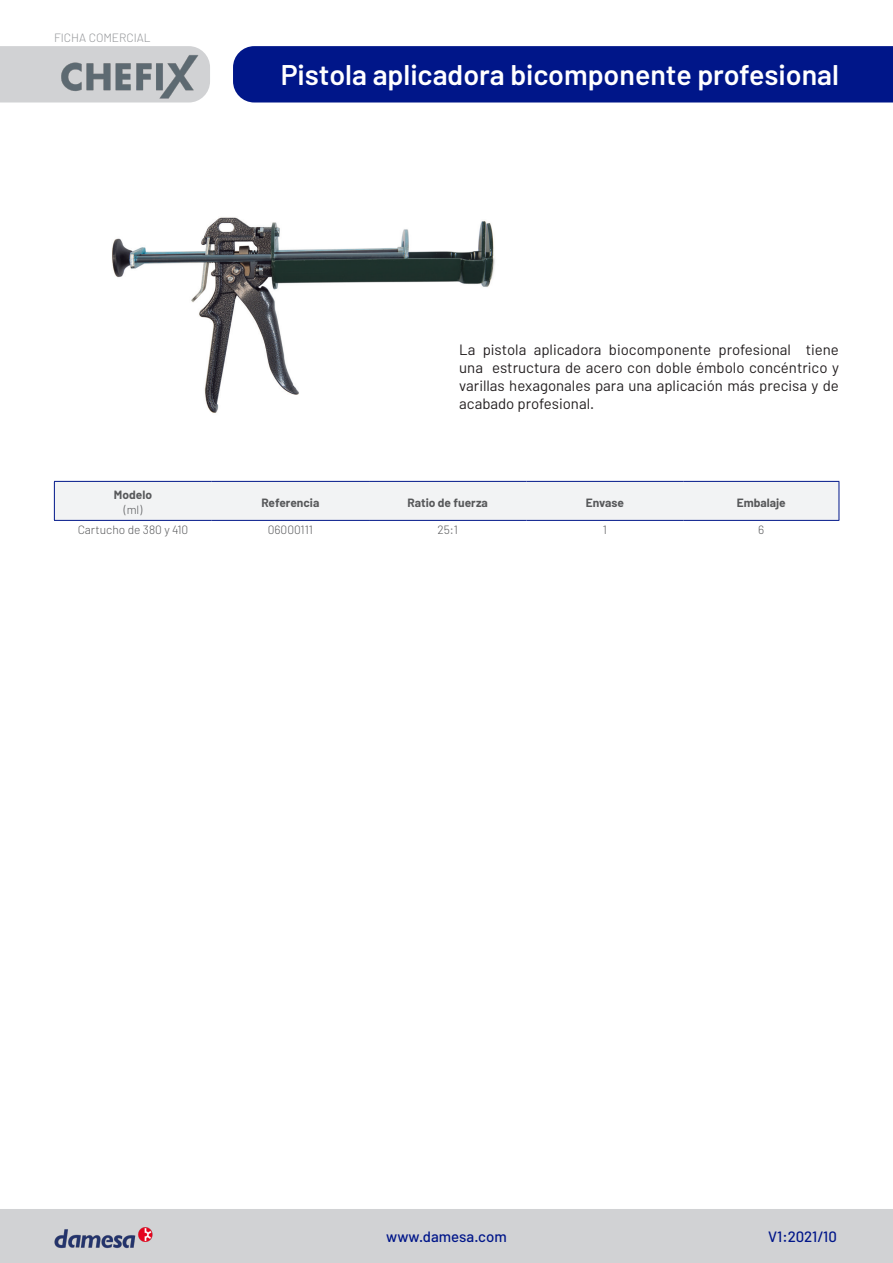
<style>
.page{position:relative;width:893px;height:1263px;background:#fff}
.page>*{position:absolute;margin:0;border:0;box-sizing:border-box;transform-origin:0 0}
.t1{font:600 28.5px "Barlow";color:#fff}
.t2{font:15px/18px "Barlow";color:#231f20;text-align:justify}
.t3{font:500 15px "Barlow";color:#001689}
.t4{font:700 12px "Barlow";color:#57585a}
.t5{font:300 12px "Barlow";color:#57585a}
.t6{font:300 12px "Barlow";color:#939598}
</style>
<div class="page">
<div style="left:55px;top:482px;width:784px;height:38px;background:#f2f3f4"></div>
<hr style="left:54px;top:481px;width:158px;height:1px;background:#001689">
<hr style="left:54px;top:482px;width:1px;height:38px;background:#001689">
<hr style="left:212px;top:481px;width:157px;height:1px;background:#001689">
<hr style="left:369px;top:481px;width:157px;height:1px;background:#001689">
<hr style="left:526px;top:481px;width:158px;height:1px;background:#001689">
<hr style="left:684px;top:481px;width:155px;height:1px;background:#001689">
<hr style="left:839px;top:482px;width:1px;height:38px;background:#001689">
<hr style="left:54px;top:520px;width:158px;height:1px;background:#001689">
<hr style="left:212px;top:520px;width:157px;height:1px;background:#001689">
<hr style="left:369px;top:520px;width:157px;height:1px;background:#001689">
<hr style="left:526px;top:520px;width:158px;height:1px;background:#001689">
<hr style="left:684px;top:520px;width:155px;height:1px;background:#001689">
<div style="left:0;top:46px;width:210px;height:56px;background:#d1d2d4"></div>
<div style="left:0;top:1209px;width:893px;height:54px;background:#d1d2d4"></div>
<div style="left:233px;top:46px;width:660px;height:56px;background:#001689"></div>
<img style="left:54px;top:1224px;width:99px;height:27px">
<img style="left:54px;top:54px;width:147px;height:44px">
<img style="left:112px;top:217px;width:383px;height:196px">
<p class="t6" style="left:54px;top:30px;width:98px">FICHA COMERCIAL</p>
<p class="t4" style="left:114px;top:488px;width:40px">Modelo</p>
<p class="t5" style="left:124px;top:503px;width:20px">(ml)</p>
<p class="t1" style="left:281px;top:57px;width:560px">Pistola aplicadora bicomponente profesional</p>
<p class="t2" style="left:459px;top:340px;width:381px">La pistola aplicadora biocomponente profesional tiene una estructura de acero con doble émbolo concéntrico y varillas hexagonales para una aplicación más precisa y de acabado profesional.</p>
<p class="t4" style="left:261px;top:495px;width:60px">Referencia</p>
<p class="t4" style="left:408px;top:495px;width:82px">Ratio de fuerza</p>
<p class="t4" style="left:586px;top:495px;width:40px">Envase</p>
<p class="t4" style="left:737px;top:495px;width:50px">Embalaje</p>
<p class="t5" style="left:78px;top:523px;width:112px">Cartucho de 380 y 410</p>
<p class="t5" style="left:268px;top:523px;width:47px">06000111</p>
<p class="t5" style="left:437px;top:523px;width:22px">25:1</p>
<p class="t5" style="left:603px;top:523px;width:6px">1</p>
<p class="t5" style="left:758px;top:523px;width:8px">6</p>
<p class="t3" style="left:386px;top:1228px;width:122px">www.damesa.com</p>
<p class="t3" style="left:768px;top:1228px;width:70px">V1:2021/10</p>
</div>
